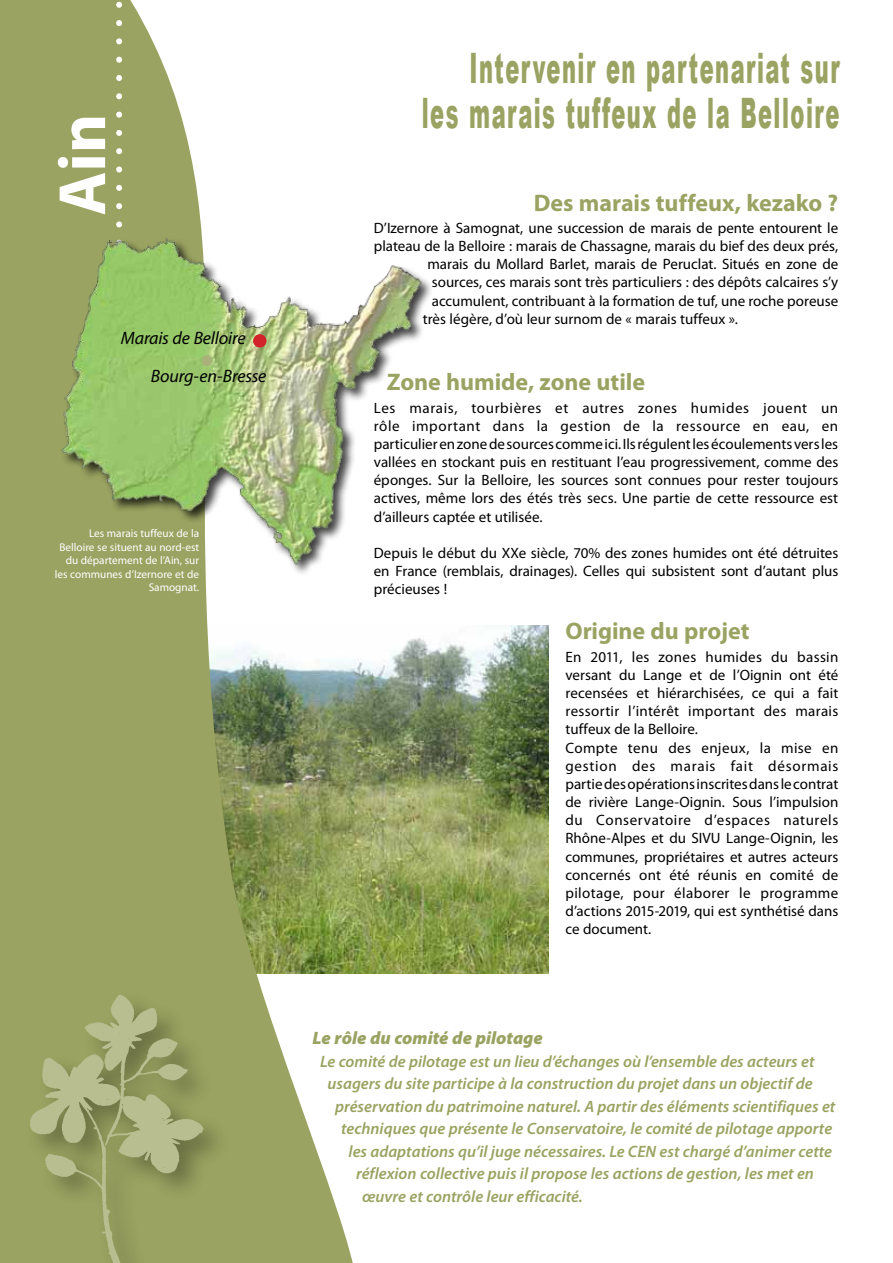
<style>
.page{position:relative;width:893px;height:1263px;background:#fff}
.page>*{position:absolute;margin:0;border:0;box-sizing:border-box;transform-origin:0 0}
.t1{font:700 67.5px "Myriad Pro";color:#fff}
.t2{font:900 42px/45px "Arial";letter-spacing:.07em;color:#9aa361;text-align:right;scale:.5 1}
.t3{font:700 24px "Myriad Pro";letter-spacing:-.005em;color:#9aa361}
.t4{font:italic 18px/38.1px "Myriad Pro";letter-spacing:-.01em;color:#000}
.t5{font:italic 900 18px "Myriad Pro";color:#9aa361}
.t6{font:italic 600 16.5px "Myriad Pro";color:#9aa361}
.t7{font:15px/18.1px "Myriad Pro";color:#000;text-align:justify}
.t8{font:11.25px/13.5px "Myriad Pro";color:#fff;text-align:right}
</style>
<div class="page">
<img style="left:357px;top:626px;width:191px;height:348px">
<svg style="left:0;top:0;width:357px;height:1263px;fill:#9aa361"></svg>
<svg style="left:116px;top:0;width:6px;height:219px"></svg>
<img style="left:0;top:983px;width:304px;height:280px">
<img style="left:60px;top:219px;width:372px;height:364px">
<div style="left:202px;top:355px;width:10px;height:11px;background:#abb17b;border-radius:50%"></div>
<div style="left:253px;top:334px;width:13px;height:14px;background:#d2232a;border-radius:50%"></div>
<h1 class="t1" style="left:45px;top:216px;width:103px;rotate:-90deg">Ain</h1>
<p class="t4" style="left:151px;top:319px;width:117px;text-indent:-30px">Marais de Belloire<br>Bourg-en-Bresse</p>
<p class="t8" style="left:55px;top:527px;width:146px">Les marais tuffeux de la<br>Belloire se situent au nord-est du département de l’Ain, sur les communes d’Izernore et de<br>Samognat.</p>
<h2 class="t2" style="left:422px;top:44px;width:837px">Intervenir en partenariat sur<br>les marais tuffeux de la Belloire</h2>
<h3 class="t3" style="left:534px;top:189px;width:306px">Des marais tuffeux, kezako ?</h3>
<p class="t7" style="left:374px;top:219px;width:466px">D’Izernore à Samognat, une succession de marais de pente entourent le</p>
<p class="t7" style="left:374px;top:237px;width:466px">plateau de la Belloire : marais de Chassagne, marais du bief des deux prés,</p>
<p class="t7" style="left:427px;top:255px;width:413px">marais du Mollard Barlet, marais de Peruclat. Situés en zone de</p>
<p class="t7" style="left:432px;top:274px;width:408px">sources, ces marais sont très particuliers : des dépôts calcaires s’y</p>
<p class="t7" style="left:432px;top:292px;width:408px">accumulent, contribuant à la formation de tuf, une roche poreuse</p>
<p class="t7" style="left:423px;top:310px;width:316px">très légère, d’où leur surnom de « marais tuffeux ».</p>
<h3 class="t3" style="left:387px;top:369px;width:260px">Zone humide, zone utile</h3>
<p class="t7" style="left:374px;top:399px;width:466px">Les marais, tourbières et autres zones humides jouent un rôle important dans la gestion de la ressource en eau, en particulier en zone de sources comme ici. Ils régulent les écoulements vers les vallées en stockant puis en restituant l’eau progressivement, comme des éponges. Sur la Belloire, les sources sont connues pour rester toujours actives, même lors des étés très secs. Une partie de cette ressource est d’ailleurs captée et utilisée.</p>
<p class="t7" style="left:374px;top:544px;width:466px">Depuis le début du XXe siècle, 70% des zones humides ont été détruites en France (remblais, drainages). Celles qui subsistent sont d’autant plus précieuses !</p>
<h3 class="t3" style="left:565px;top:618px;width:186px">Origine du projet</h3>
<p class="t7" style="left:565px;top:648px;width:274px;text-align:left">En 2011, les zones humides du bassin versant du Lange et de l’Oignin ont été recensées et hiérarchisées, ce qui a fait ressortir l’intérêt important des marais tuffeux de la Belloire.<br>Compte tenu des enjeux, la mise en gestion des marais fait désormais partie des opérations inscrites dans le contrat de rivière Lange-Oignin. Sous l’impulsion du Conservatoire d’espaces naturels Rhône-Alpes et du SIVU Lange-Oignin, les communes, propriétaires et autres acteurs concernés ont été réunis en comité de pilotage, pour élaborer le programme d’actions 2015-2019, qui est synthétisé dans ce document.</p>
<p class="t5" style="left:313px;top:1028px;width:232px">Le rôle du comité de pilotage</p>
<p class="t6" style="left:320px;top:1052px;width:496px">Le comité de pilotage est un lieu d’échanges où l’ensemble des acteurs et</p>
<p class="t6" style="left:328px;top:1075px;width:487px">usagers du site participe à la construction du projet dans un objectif de</p>
<p class="t6" style="left:335px;top:1097px;width:502px">préservation du patrimoine naturel. A partir des éléments scientifiques et</p>
<p class="t6" style="left:341px;top:1120px;width:493px">techniques que présente le Conservatoire, le comité de pilotage apporte</p>
<p class="t6" style="left:349px;top:1142px;width:485px">les adaptations qu’il juge nécessaires. Le CEN est chargé d’animer cette</p>
<p class="t6" style="left:356px;top:1165px;width:459px">réflexion collective puis il propose les actions de gestion, les met en</p>
<p class="t6" style="left:362px;top:1187px;width:222px">œuvre et contrôle leur efficacité.</p>
</div>
